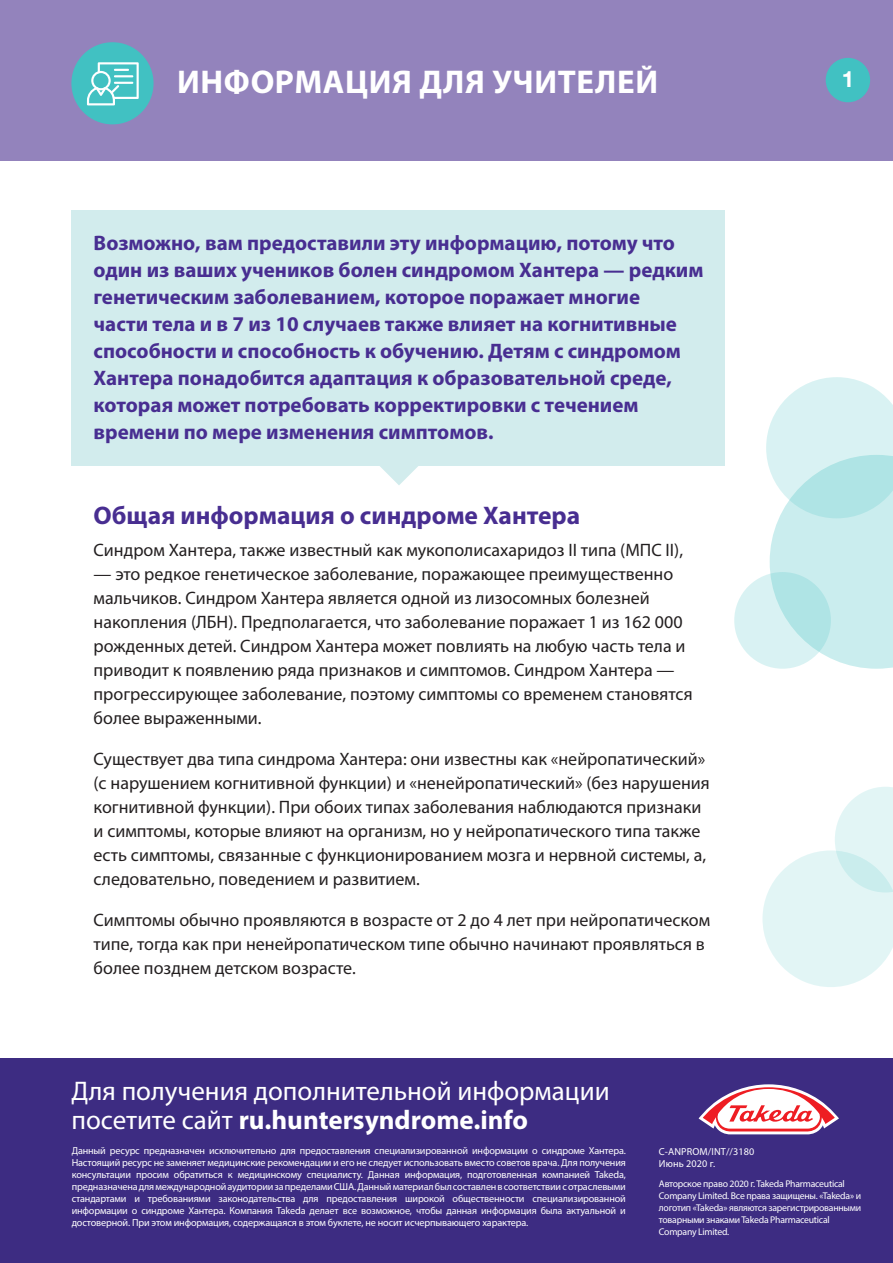
<style>
.page{position:relative;width:893px;height:1263px;background:#fff}
.page>*{position:absolute;margin:0;border:0;box-sizing:border-box;transform-origin:0 0}
.t1{font:700 33px "Myriad Pro";letter-spacing:.02em;color:#fff}
.t2{font:27px/28.5px "Myriad Pro";color:#fff}
.heading{font:700 25.5px "Myriad Pro";color:#482e91}
.t3{font:700 22.5px "Helvetica Neue LT Pro";color:#fff}
.intro{font:700 21px/27px "Myriad Pro";color:#482e91}
.Body_Copy{font:18px/24px "Myriad Pro";color:#231f20}
.t4{font:10.2px/12px "Myriad Pro";letter-spacing:-.015em;color:#fff;text-align:justify}
.t5{font:10.2px/12px "Myriad Pro";letter-spacing:.01em;color:#fff}
.t6{font:9.75px/12px "Myriad Pro";letter-spacing:-.025em;color:#fff}
.s1{font-weight:700}
</style>
<div class="page">
<div style="left:0;top:0;width:893px;height:160px;background:#9383bc"></div>
<svg style="left:766px;top:377px;width:127px;height:292px;background:#d0efef"></svg>
<svg style="left:734px;top:572px;width:97px;height:97px;background:#c8eced"></svg>
<div style="left:71px;top:42px;width:83px;height:82px;background:#41c1c2;border-radius:50%"></div>
<div style="left:826px;top:58px;width:44px;height:44px;background:#41c1c2;border-radius:50%"></div>
<svg style="left:762px;top:787px;width:131px;height:200px"></svg>
<svg style="left:87px;top:62px;width:52px;height:43px"></svg>
<div style="left:71px;top:210px;width:654px;height:256px;background:#d2eced"></div>
<svg style="left:380px;top:466px;width:38px;height:19px"></svg>
<div style="left:0;top:1059px;width:893px;height:204px;background:#3d2c82"></div>
<svg style="left:699px;top:1084px;width:140px;height:50px"></svg>
<p class="t1" style="left:177px;top:60px;width:483px">ИНФОРМАЦИЯ ДЛЯ УЧИТЕЛЕЙ</p>
<p class="t3" style="left:842px;top:65px;width:14px">1</p>
<p class="intro" style="left:94px;top:228px;width:611px">Возможно, вам предоставили эту информацию, потому что один из ваших учеников болен синдромом Хантера — редким генетическим заболеванием, которое поражает многие<br>части тела и в 7 из 10 случаев также влияет на когнитивные способности и способность к обучению. Детям с синдромом Хантера понадобится адаптация к образовательной среде, которая может потребовать корректировки с течением времени по мере изменения симптомов.</p>
<p class="heading" style="left:94px;top:498px;width:488px">Общая информация о синдроме Хантера</p>
<p class="Body_Copy" style="left:94px;top:538px;width:591px">Синдром Хантера, также известный как мукополисахаридоз II типа (МПС II),</p>
<p class="Body_Copy" style="left:94px;top:562px;width:600px">— это редкое генетическое заболевание, поражающее преимущественно мальчиков. Синдром Хантера является одной из лизосомных болезней накопления (ЛБН). Предполагается, что заболевание поражает 1 из 162 000 рожденных детей. Синдром Хантера может повлиять на любую часть тела и приводит к появлению ряда признаков и симптомов. Синдром Хантера — прогрессирующее заболевание, поэтому симптомы со временем становятся более выраженными.</p>
<p class="Body_Copy" style="left:94px;top:747px;width:618px">Существует два типа синдрома Хантера: они известны как «нейропатический» (с нарушением когнитивной функции) и «ненейропатический» (без нарушения когнитивной функции). При обоих типах заболевания наблюдаются признаки и симптомы, которые влияют на организм, но у нейропатического типа также есть симптомы, связанные с функционированием мозга и нервной системы, а, следовательно, поведением и развитием.</p>
<p class="Body_Copy" style="left:94px;top:908px;width:618px">Симптомы обычно проявляются в возрасте от 2 до 4 лет при нейропатическом типе, тогда как при ненейропатическом типе обычно начинают проявляться в более позднем детском возрасте.</p>
<p class="t2" style="left:71px;top:1077px;width:540px">Для получения дополнительной информации посетите сайт <span class="s1">ru.huntersyndrome.info</span></p>
<p class="t4" style="left:72px;top:1144px;width:556px">Данный ресурс предназначен исключительно для предоставления специализированной информации о синдроме Хантера.<br>Настоящий ресурс не заменяет медицинские рекомендации и его не следует использовать вместо советов врача. Для получения консультации просим обратиться к медицинскому специалисту. Данная информация, подготовленная компанией Takeda, предназначена для международной аудитории за пределами США. Данный материал был составлен в соответствии с отраслевыми стандартами и требованиями законодательства для предоставления широкой общественности специализированной информации о синдроме Хантера. Компания Takeda делает все возможное, чтобы данная информация была актуальной и достоверной. При этом информация, содержащаяся в этом буклете, не носит исчерпывающего характера.</p>
<p class="t5" style="left:659px;top:1145px;width:97px">C-ANPROM/INT//3180<br>Июнь 2020 г.</p>
<p class="t6" style="left:659px;top:1178px;width:204px">Авторское право 2020 г. Takeda Pharmaceutical Company Limited. Все права защищены. «Takeda» и логотип «Takeda» являются зарегистрированными товарными знаками Takeda Pharmaceutical Company Limited.</p>
</div>
